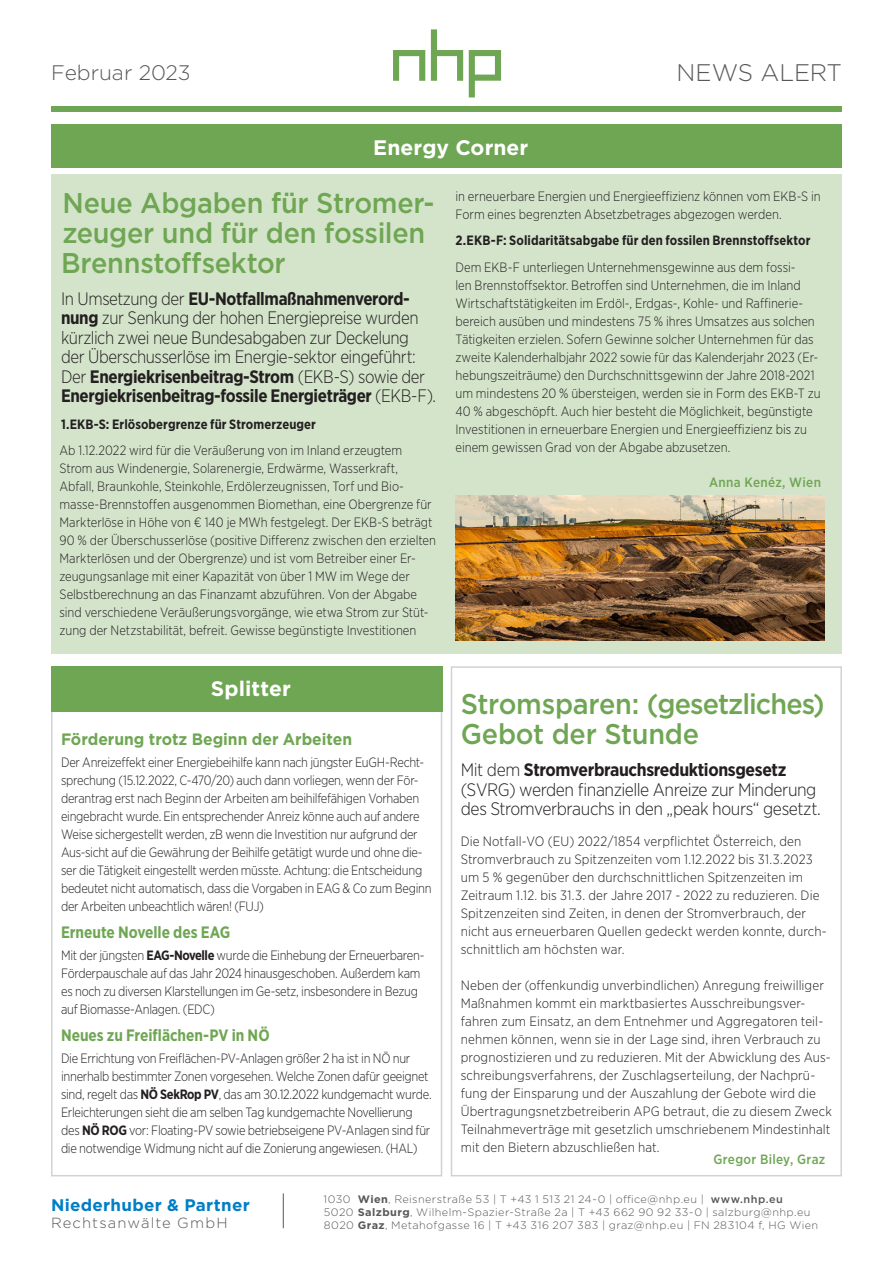
<style>
.page{position:relative;width:893px;height:1263px;background:#fff}
.page>*{position:absolute;margin:0;border:0;box-sizing:border-box;transform-origin:0 0}
.Text{font:500 28.5px/30px "Gotham";letter-spacing:-.01em;color:#6fa653;scale:.95 1}
.t1{font:300 24px "Gotham";letter-spacing:-.005em;color:#57585a}
.Headline{font:700 21px "Gotham";letter-spacing:.005em;color:#fff}
.t2{font:300 21px "Gotham";letter-spacing:-.005em;color:#57585a}
.Text-2{font:300 18px/19.5px "Gotham Narrow";letter-spacing:-.025em;color:#231f20;scale:.96 1}
.Text-3{font:300 18px/19.5px "Gotham Narrow";letter-spacing:-.025em;color:#231f20}
.t3{font:700 16.8px "Gotham";letter-spacing:.02em;color:#007ec5}
.Text-4{font:700 16.5px "Gotham Narrow";letter-spacing:-.005em;color:#6fa653;scale:.95 1}
.Text-5{font:700 16.5px "Gotham";letter-spacing:-.005em;color:#6fa653;scale:.95 1}
.t4{font:300 14.7px "Gotham";letter-spacing:.075em;color:#57585a}
.Text-6{font:300 13.5px/18px "Gotham Narrow";letter-spacing:-.005em;color:#231f20;scale:.96 1}
.Text-7{font:300 13.5px/18px "Gotham Narrow";letter-spacing:-.005em;color:#231f20;scale:.95 1}
.Text-8{font:300 13.5px/18px "Gotham Narrow";letter-spacing:-.005em;color:#231f20}
.Text-9{font:700 13.5px "Gotham Narrow";letter-spacing:.005em;color:#231f20;scale:.96 1}
.Headline-2{font:500 13.5px "Gotham Narrow";letter-spacing:.025em;color:#6fa653}
.t5{font:300 10.8px/12.9px "Gotham";letter-spacing:.035em;color:#57585a}
.s1{font-weight:700}
.s2{font-weight:500}
</style>
<div class="page">
<svg style="left:393px;top:50px;width:32px;height:31px"></svg>
<svg style="left:431px;top:29px;width:32px;height:52px"></svg>
<svg style="left:469px;top:50px;width:32px;height:47px"></svg>
<div style="left:51px;top:106px;width:791px;height:6px;background:#6fa653"></div>
<div style="left:51px;top:125px;width:791px;height:43px;background:#6fa653"></div>
<hr style="left:283px;top:1193px;width:1px;height:35px;background:#57585a">
<div style="left:51px;top:174px;width:791px;height:480px;background:#d4e4cb"></div>
<div style="left:51px;top:708px;width:391px;height:468px;border:2px solid #d1d2d4"></div>
<div style="left:51px;top:666px;width:391px;height:45px;background:#6fa653"></div>
<div style="left:451px;top:666px;width:391px;height:510px;border:2px solid #d1d2d4"></div>
<img style="left:455px;top:496px;width:369px;height:144px">
<h3 class="t2" style="left:51px;top:59px;width:141px">Februar 2023</h3>
<h3 class="Headline" style="left:373px;top:133px;width:157px">Energy Corner</h3>
<h2 class="t1" style="left:676px;top:57px;width:167px">NEWS ALERT</h2>
<p class="Text" style="left:61px;top:187px;width:395px">Neue Abgaben für Stromer&shy;zeuger und für den fossilen<br>Brennstoffsektor</p>
<p class="Text-2" style="left:61px;top:288px;width:392px">In Umsetzung der <span class="s1">EU-Notfallmaßnahmenverord&shy;nung</span> zur Senkung der hohen Energiepreise wurden kürzlich zwei neue Bundesabgaben zur Deckelung der Überschusserlöse im Energie-sektor eingeführt:<br>Der <span class="s1">Energiekrisenbeitrag-Strom</span> (EKB-S) sowie der <span class="s1">Energiekrisenbeitrag-fossile Energieträger</span> (EKB-F).</p>
<p class="Text-9" style="left:61px;top:415px;width:267px">1.EKB-S: Erlösobergrenze für Stromerzeuger</p>
<p class="Text-6" style="left:60px;top:441px;width:394px">Ab 1.12.2022 wird für die Veräußerung von im Inland erzeugtem Strom aus Windenergie, Solarenergie, Erdwärme, Wasserkraft, Abfall, Braunkohle, Steinkohle, Erdölerzeugnissen, Torf und Bio&shy;masse-Brennstoffen ausgenommen Biomethan, eine Obergrenze für Markterlöse in Höhe von € 140 je MWh festgelegt. Der EKB-S beträgt 90 % der Überschusserlöse (positive Differenz zwischen den erzielten Markterlösen und der Obergrenze) und ist vom Betreiber einer Er&shy;zeugungsanlage mit einer Kapazität von über 1 MW im Wege der Selbstberechnung an das Finanzamt abzuführen. Von der Abgabe sind verschiedene Veräußerungsvorgänge, wie etwa Strom zur Stüt&shy;zung der Netzstabilität, befreit. Gewisse begünstigte Investitionen</p>
<p class="Headline" style="left:211px;top:675px;width:81px">Splitter</p>
<p class="Text-5" style="left:61px;top:728px;width:308px">Förderung trotz Beginn der Arbeiten</p>
<p class="Text-7" style="left:61px;top:753px;width:391px">Der Anreizeffekt einer Energiebeihilfe kann nach jüngster EuGH-Recht&shy;sprechung (15.12.2022, C-470/20) auch dann vorliegen, wenn der För&shy;derantrag erst nach Beginn der Arbeiten am beihilfefähigen Vorhaben eingebracht wurde. Ein entsprechender Anreiz könne auch auf andere Weise sichergestellt werden, zB wenn die Investition nur aufgrund der Aus-sicht auf die Gewährung der Beihilfe getätigt wurde und ohne die&shy;ser die Tätigkeit eingestellt werden müsste. Achtung: die Entscheidung bedeutet nicht automatisch, dass die Vorgaben in EAG &amp; Co zum Beginn der Arbeiten unbeachtlich wären! (FUJ)</p>
<p class="Text-4" style="left:61px;top:921px;width:180px">Erneute Novelle des EAG</p>
<p class="Text-7" style="left:61px;top:946px;width:384px">Mit der jüngsten <span class="s1">EAG-Novelle</span> wurde die Einhebung der Erneuerbaren-Förderpauschale auf das Jahr 2024 hinausgeschoben. Außerdem kam es noch zu diversen Klarstellungen im Ge-setz, insbesondere in Bezug auf Biomasse-Anlagen. (EDC)</p>
<p class="Text-4" style="left:61px;top:1024px;width:221px">Neues zu Freiflächen-PV in NÖ</p>
<p class="Text-7" style="left:61px;top:1049px;width:392px">Die Errichtung von Freiflächen-PV-Anlagen größer 2 ha ist in NÖ nur innerhalb bestimmter Zonen vorgesehen. Welche Zonen dafür geeignet sind, regelt das <span class="s1">NÖ SekRop PV</span>, das am 30.12.2022 kundgemacht wurde.<br>Erleichterungen sieht die am selben Tag kundgemachte Novellierung des <span class="s1">NÖ ROG</span> vor: Floating-PV sowie betriebseigene PV-Anlagen sind für die notwendige Widmung nicht auf die Zonierung angewiesen. (HAL)</p>
<p class="Text-6" style="left:455px;top:187px;width:382px">in erneuerbare Energien und Energieeffizienz können vom EKB-S in<br>Form eines begrenzten Absetzbetrages abgezogen werden.</p>
<p class="Text-9" style="left:455px;top:232px;width:371px">2.EKB-F: Solidaritätsabgabe für den fossilen Brennstoffsektor</p>
<p class="Text-6" style="left:455px;top:258px;width:382px">Dem EKB-F unterliegen Unternehmensgewinne aus dem fossi-<br>len Brennstoffsektor. Betroffen sind Unternehmen, die im Inland Wirtschaftstätigkeiten im Erdöl-, Erdgas-, Kohle- und Raffinerie&shy;bereich ausüben und mindestens 75 % ihres Umsatzes aus solchen Tätigkeiten erzielen. Sofern Gewinne solcher Unternehmen für das zweite Kalenderhalbjahr 2022 sowie für das Kalenderjahr 2023 (Er&shy;hebungszeiträume) den Durchschnittsgewinn der Jahre 2018-2021 um mindestens 20 % übersteigen, werden sie in Form des EKB-T zu 40 % abgeschöpft. Auch hier besteht die Möglichkeit, begünstigte Investitionen in erneuerbare Energien und Energieeffizienz bis zu einem gewissen Grad von der Abgabe abzusetzen.</p>
<p class="Headline-2" style="left:709px;top:474px;width:113px">Anna Kenéz, Wien</p>
<p class="Text" style="left:461px;top:688px;width:385px">Stromsparen: (gesetzliches)<br>Gebot der Stunde</p>
<p class="Text-3" style="left:461px;top:759px;width:362px">Mit dem <span class="s1">Stromverbrauchsreduktionsgesetz </span>(SVRG) werden finanzielle Anreize zur Minderung des Stromverbrauchs in den „peak hours“ gesetzt.</p>
<p class="Text-8" style="left:461px;top:832px;width:367px">Die Notfall-VO (EU) 2022/1854 verpflichtet Österreich, den Stromverbrauch zu Spitzenzeiten vom 1.12.2022 bis 31.3.2023 um 5 % gegenüber den durchschnittlichen Spitzenzeiten im Zeitraum 1.12. bis 31.3. der Jahre 2017 - 2022 zu reduzieren. Die Spitzenzeiten sind Zeiten, in denen der Stromverbrauch, der nicht aus erneuerbaren Quellen gedeckt werden konnte, durch&shy;schnittlich am höchsten war.</p>
<p class="Text-8" style="left:461px;top:976px;width:373px">Neben der (offenkundig unverbindlichen) Anregung freiwilliger Maßnahmen kommt ein marktbasiertes Ausschreibungsver&shy;fahren zum Einsatz, an dem Entnehmer und Aggregatoren teil&shy;nehmen können, wenn sie in der Lage sind, ihren Verbrauch zu prognostizieren und zu reduzieren. Mit der Abwicklung des Aus&shy;schreibungsverfahrens, der Zuschlagserteilung, der Nachprü&shy;fung der Einsparung und der Auszahlung der Gebote wird die Übertragungsnetzbetreiberin APG betraut, die zu diesem Zweck Teilnahmeverträge mit gesetzlich umschriebenem Mindestinhalt mit den Bietern abzuschließen hat.</p>
<p class="Headline-2" style="left:713px;top:1151px;width:113px">Gregor Biley, Graz</p>
<p class="t3" style="left:51px;top:1193px;width:200px">Niederhuber &amp; Partner</p>
<p class="t4" style="left:51px;top:1214px;width:178px">Rechtsanwälte GmbH</p>
<p class="t5" style="left:323px;top:1192px;width:496px">1030 <span class="s1">Wien</span>, Reisnerstraße 53 | T +43 1 513 21 24-0 | office@nhp.eu | <span class="s2">www.nhp.eu<br></span>5020 <span class="s1">Salzburg</span>, Wilhelm-Spazier-Straße 2a | T +43 662 90 92 33-0 | salzburg@nhp.eu<br>8020 <span class="s1">Graz</span>, Metahofgasse 16 | T +43 316 207 383 | graz@nhp.eu | FN 283104 f, HG Wien</p>
</div>
